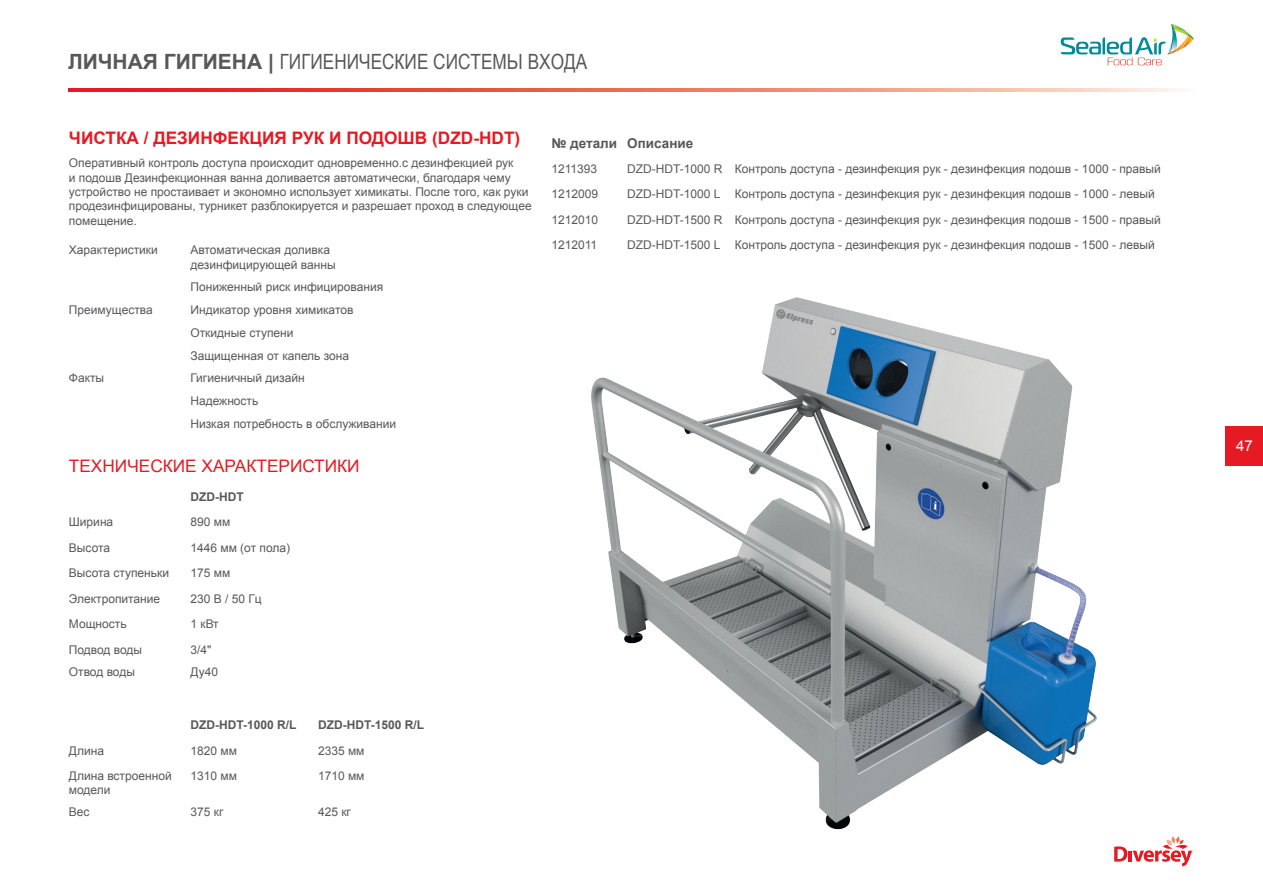
<style>
.page{position:relative;width:1263px;height:893px;background:#fff}
.page>*{position:absolute;margin:0;border:0;box-sizing:border-box;transform-origin:0 0}
.t1{font:21px "Arial Narrow";color:#57585a}
.t2{font:700 17.25px "Arial";color:#e51a23}
.t3{font:17.25px "Arial";color:#e51a23}
.t4{font:15px "Arial";color:#fff}
.t5{font:700 13.5px "Arial";color:#57585a}
.t6{font:12px/14.4px "Arial";color:#57585a}
.t7{font:700 12px "Arial";color:#57585a}
.s1{font-family:"Arial";font-weight:700}
</style>
<div class="page">
<img style="left:591px;top:297px;width:603px;height:570px">
<div style="left:1226px;top:426px;width:37px;height:39px;background:#e51a23"></div>
<svg style="left:1061px;top:24px;width:133px;height:41px"></svg>
<svg style="left:1114px;top:836px;width:79px;height:30px"></svg>
<svg style="left:68px;top:88px;width:1114px;height:3px;background:#ee7463"></svg>
<h1 class="t1" style="left:68px;top:46px;width:521px"><span class="s1">ЛИЧНАЯ ГИГИЕНА |</span> ГИГИЕНИЧЕСКИЕ СИСТЕМЫ ВХОДА</h1>
<h2 class="t2" style="left:69px;top:127px;width:453px">ЧИСТКА / ДЕЗИНФЕКЦИЯ РУК И ПОДОШВ (DZD-HDT)</h2>
<p class="t6" style="left:69px;top:156px;width:464px">Оперативный контроль доступа происходит одновременно.с дезинфекцией рук<br>и подошв Дезинфекционная ванна доливается автоматически, благодаря чему устройство не простаивает и экономно использует химикаты. После того, как руки продезинфицированы, турникет разблокируется и разрешает проход в следующее помещение.</p>
<p class="t6" style="left:69px;top:243px;width:90px">Характеристики</p>
<p class="t6" style="left:190px;top:243px;width:147px">Автоматическая доливка дезинфицирующей ванны</p>
<p class="t6" style="left:190px;top:280px;width:194px">Пониженный риск инфицирования</p>
<p class="t6" style="left:69px;top:302px;width:85px">Преимущества</p>
<p class="t6" style="left:190px;top:298px;width:164px;line-height:23px">Индикатор уровня химикатов<br>Откидные ступени<br>Защищенная от капель зона</p>
<p class="t6" style="left:69px;top:370px;width:37px">Факты</p>
<p class="t6" style="left:190px;top:366px;width:207px;line-height:23px">Гигиеничный дизайн<br>Надежность<br>Низкая потребность в обслуживании</p>
<h2 class="t3" style="left:69px;top:454px;width:292px">ТЕХНИЧЕСКИЕ ХАРАКТЕРИСТИКИ</h2>
<p class="t7" style="left:190px;top:489px;width:55px">DZD-HDT</p>
<p class="t6" style="left:69px;top:515px;width:46px">Ширина</p>
<p class="t6" style="left:190px;top:515px;width:41px">890 мм</p>
<p class="t6" style="left:69px;top:541px;width:43px">Высота</p>
<p class="t6" style="left:190px;top:541px;width:101px">1446 мм (от пола)</p>
<p class="t6" style="left:69px;top:566px;width:102px">Высота ступеньки</p>
<p class="t6" style="left:190px;top:566px;width:41px">175 мм</p>
<p class="t6" style="left:69px;top:592px;width:93px">Электропитание</p>
<p class="t6" style="left:190px;top:592px;width:73px">230 В / 50 Гц</p>
<p class="t6" style="left:69px;top:617px;width:59px">Мощность</p>
<p class="t6" style="left:190px;top:617px;width:30px">1 кВт</p>
<p class="t6" style="left:69px;top:643px;width:75px">Подвод воды</p>
<p class="t6" style="left:190px;top:643px;width:22px">3/4"</p>
<p class="t6" style="left:69px;top:664px;width:68px">Отвод воды</p>
<p class="t6" style="left:190px;top:664px;width:29px">Ду40</p>
<p class="t7" style="left:190px;top:717px;width:108px">DZD-HDT-1000 R/L</p>
<p class="t7" style="left:318px;top:717px;width:108px">DZD-HDT-1500 R/L</p>
<p class="t6" style="left:69px;top:743px;width:37px">Длина</p>
<p class="t6" style="left:190px;top:743px;width:48px">1820 мм</p>
<p class="t6" style="left:318px;top:743px;width:48px">2335 мм</p>
<p class="t6" style="left:69px;top:769px;width:104px">Длина встроенной модели</p>
<p class="t6" style="left:190px;top:769px;width:48px">1310 мм</p>
<p class="t6" style="left:318px;top:769px;width:48px">1710 мм</p>
<p class="t6" style="left:69px;top:805px;width:22px">Вес</p>
<p class="t6" style="left:190px;top:805px;width:34px">375 кг</p>
<p class="t6" style="left:318px;top:805px;width:34px">425 кг</p>
<p class="t5" style="left:551px;top:134px;width:143px">№ детали Описание</p>
<p class="t6" style="left:551px;top:161px;width:47px">1211393</p>
<p class="t6" style="left:627px;top:161px;width:535px">DZD-HDT-1000 R Контроль доступа - дезинфекция рук - дезинфекция подошв - 1000 - правый</p>
<p class="t6" style="left:551px;top:187px;width:48px">1212009</p>
<p class="t6" style="left:627px;top:187px;width:529px">DZD-HDT-1000 L Контроль доступа - дезинфекция рук - дезинфекция подошв - 1000 - левый</p>
<p class="t6" style="left:551px;top:213px;width:48px">1212010</p>
<p class="t6" style="left:627px;top:213px;width:535px">DZD-HDT-1500 R Контроль доступа - дезинфекция рук - дезинфекция подошв - 1500 - правый</p>
<p class="t6" style="left:551px;top:238px;width:47px">1212011</p>
<p class="t6" style="left:627px;top:238px;width:529px">DZD-HDT-1500 L Контроль доступа - дезинфекция рук - дезинфекция подошв - 1500 - левый</p>
<p class="t4" style="left:1236px;top:436px;width:18px">47</p>
</div>
